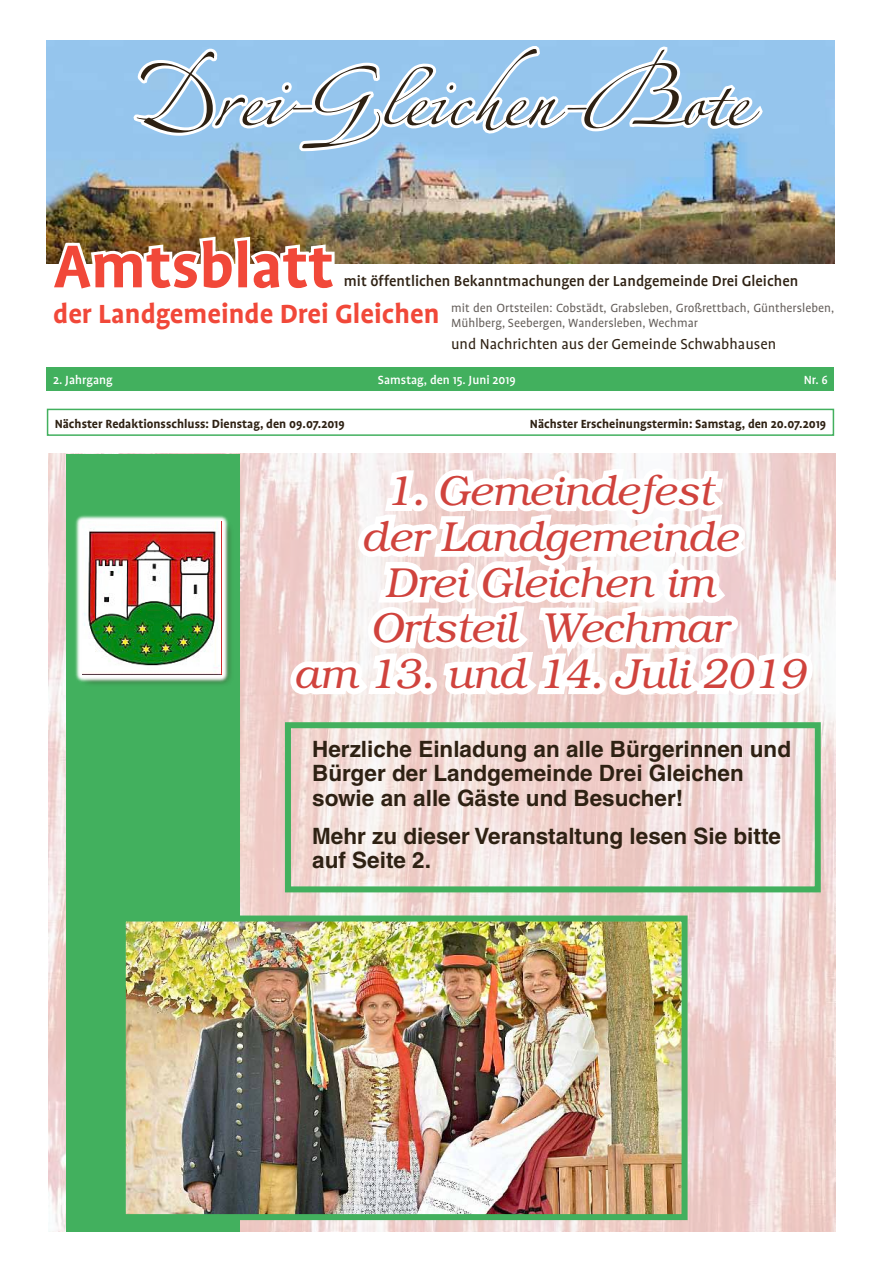
<style>
.page{position:relative;width:881px;height:1263px;background:#fff}
.page>*{position:absolute;margin:0;border:0;box-sizing:border-box;transform-origin:0 0}
.t1{font:109.5px "Linotype Zapfino Three";color:#2e2113}
.t2{font:700 69px "Profile OT";color:#f14839}
.t3{font:italic 300 42px/45.8px "Bookman LT";color:#d0433d;text-align:center}
.t4{font:700 30px "Profile OT";color:#f14839}
.t5{font:700 22.5px/24.6px "Helvetica LT";color:#2e2113}
.t6{font:500 16.5px "Profile OT";color:#2e2113}
.t7{font:16.5px "Profile OT";color:#2e2113}
.t8{font:13.5px/14.7px "Profile OT";color:#66605c}
.t9{font:700 13.5px "Profile OT";color:#2e2113}
.t10{font:500 13.5px "Profile OT";color:#fff}
</style>
<div class="page">
<div style="left:47px;top:409px;width:786px;height:27px;border:2px solid #42b05e"></div>
<div style="left:47px;top:367px;width:786px;height:24px;background:#42b05e"></div>
<img style="left:47px;top:40px;width:786px;height:223px">
<img style="left:46px;top:179px;width:295px;height:85px">
<svg style="left:131px;top:42px;width:636px;height:116px"></svg>
<img style="left:48px;top:454px;width:787px;height:777px">
<div style="left:67px;top:454px;width:173px;height:777px;background:#42b05e"></div>
<svg style="left:284px;top:453px;width:537px;height:252px"></svg>
<div style="left:80px;top:519px;width:154px;height:168px;background:#40a659"></div>
<svg style="left:75px;top:515px;width:154px;height:168px"></svg>
<img style="left:82px;top:522px;width:139px;height:153px">
<div style="left:285px;top:722px;width:535px;height:170px;border:6px solid #42b05e"></div>
<img style="left:127px;top:922px;width:553px;height:291px">
<div style="left:120px;top:915px;width:567px;height:305px;border:6px solid #42b05e"></div>
<h1 class="t1" style="left:131px;top:22px;width:620px">Drei-Gleichen-Bote</h1>
<h2 class="t2" style="left:53px;top:227px;width:282px">Amtsblatt</h2>
<h3 class="t4" style="left:53px;top:297px;width:387px">der Landgemeinde Drei Gleichen</h3>
<p class="t6" style="left:344px;top:272px;width:456px">mit öffentlichen Bekanntmachungen der Landgemeinde Drei Gleichen</p>
<p class="t8" style="left:451px;top:301px;width:384px">mit den Ortsteilen: Cobstädt, Grabsleben, Großrettbach, Günthersleben,<br>Mühlberg, Seebergen, Wandersleben, Wechmar</p>
<p class="t7" style="left:451px;top:334px;width:326px">und Nachrichten aus der Gemeinde Schwabhausen</p>
<p class="t10" style="left:53px;top:372px;width:61px">2. Jahrgang</p>
<p class="t10" style="left:378px;top:372px;width:139px">Samstag, den 15. Juni 2019</p>
<p class="t10" style="left:803px;top:372px;width:26px">Nr. 6</p>
<p class="t9" style="left:55px;top:416px;width:291px">Nächster Redaktionsschluss: Dienstag, den 09.07.2019</p>
<p class="t9" style="left:529px;top:416px;width:298px">Nächster Erscheinungstermin: Samstag, den 20.07.2019</p>
<h3 class="t3" style="left:293px;top:469px;width:513px">1. Gemeindefest<br>der Landgemeinde<br>Drei Gleichen im<br>Ortsteil Wechmar<br>am 13. und 14. Juli 2019</h3>
<p class="t5" style="left:312px;top:736px;width:480px">Herzliche Einladung an alle Bürgerinnen und<br>Bürger der Landgemeinde Drei Gleichen sowie an alle Gäste und Besucher!</p>
<p class="t5" style="left:312px;top:823px;width:470px">Mehr zu dieser Veranstaltung lesen Sie bitte auf Seite 2.</p>
</div>
